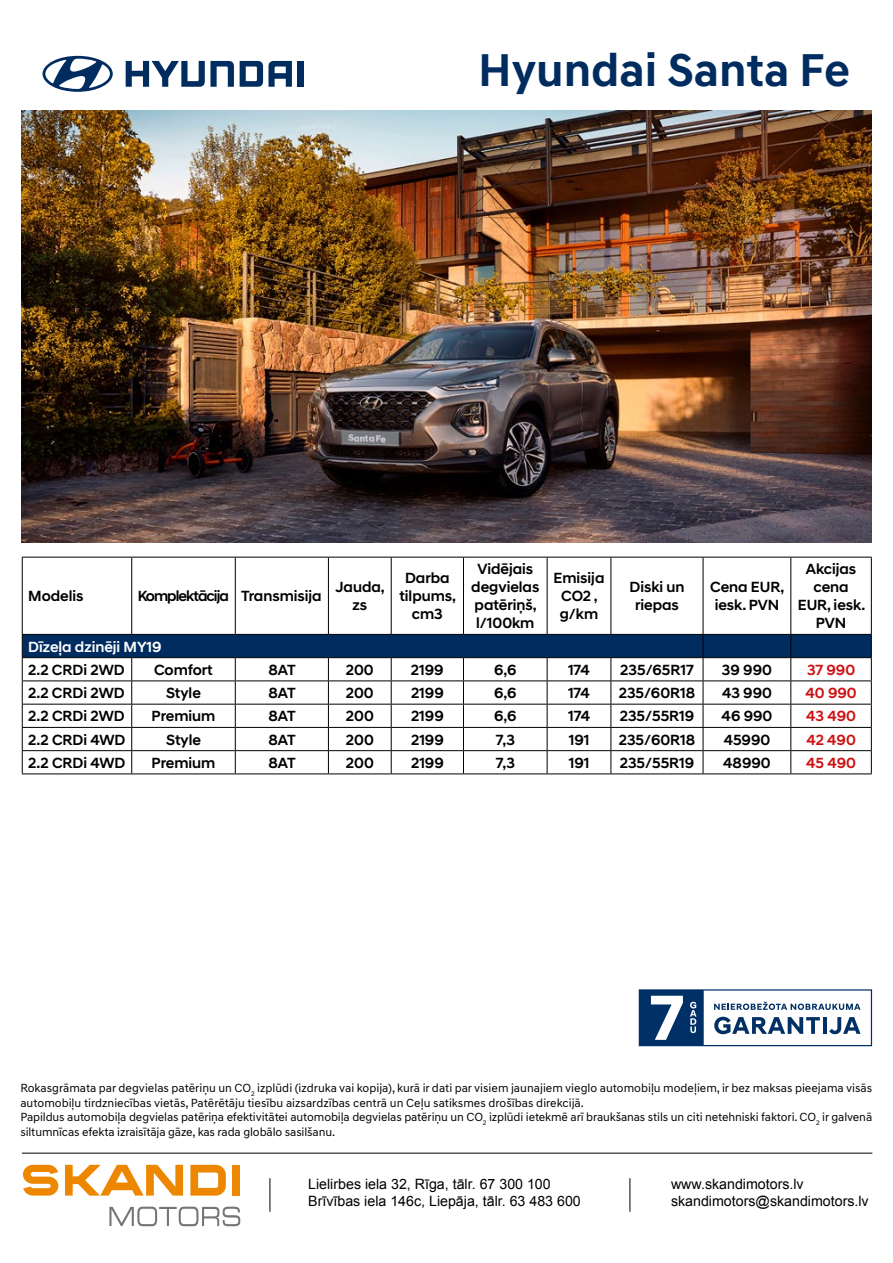
<style>
.page{position:relative;width:893px;height:1263px;background:#fff}
.page>*{position:absolute;margin:0;border:0;box-sizing:border-box;transform-origin:0 0}
.t1{font:700 46.8px "Hyundai Sans Text";color:#002c5f}
.t2{font:500 15px/18px "Hyundai Sans Head";color:#000;text-align:center}
.t3{font:500 15px "Hyundai Sans Head";color:#cd1013}
.t4{font:500 15px "Hyundai Sans Head";letter-spacing:-.06em;color:#000}
.t5{font:500 15px "Hyundai Sans Head";color:#fff}
.t6{font:14.25px/17.1px "Arial";color:#000}
.t7{font:12px/14.4px "Hyundai Sans Text";letter-spacing:-.01em;color:#000}
.s1{font-style:inherit}
</style>
<div class="page">
<svg style="left:126px;top:61px;width:108px;height:26px"></svg>
<svg style="left:240px;top:61px;width:52px;height:26px"></svg>
<div style="left:298px;top:61px;width:6px;height:26px;background:#002c5f"></div>
<svg style="left:43px;top:56px;width:70px;height:36px"></svg>
<hr style="left:22px;top:557px;width:110px;height:1px;background:#000">
<hr style="left:22px;top:557px;width:1px;height:77px;background:#000">
<hr style="left:132px;top:557px;width:103px;height:1px;background:#000">
<hr style="left:131px;top:557px;width:1px;height:77px;background:#000">
<hr style="left:235px;top:557px;width:93px;height:1px;background:#000">
<hr style="left:235px;top:557px;width:1px;height:77px;background:#000">
<hr style="left:328px;top:557px;width:63px;height:1px;background:#000">
<hr style="left:328px;top:557px;width:1px;height:77px;background:#000">
<hr style="left:391px;top:557px;width:72px;height:1px;background:#000">
<hr style="left:391px;top:557px;width:1px;height:77px;background:#000">
<hr style="left:463px;top:557px;width:84px;height:1px;background:#000">
<hr style="left:463px;top:557px;width:1px;height:77px;background:#000">
<hr style="left:547px;top:557px;width:64px;height:1px;background:#000">
<hr style="left:547px;top:557px;width:1px;height:77px;background:#000">
<hr style="left:611px;top:557px;width:92px;height:1px;background:#000">
<hr style="left:610px;top:557px;width:1px;height:77px;background:#000">
<hr style="left:703px;top:557px;width:88px;height:1px;background:#000">
<hr style="left:703px;top:557px;width:1px;height:77px;background:#000">
<hr style="left:791px;top:557px;width:81px;height:1px;background:#000">
<hr style="left:790px;top:557px;width:1px;height:77px;background:#000">
<hr style="left:871px;top:557px;width:1px;height:77px;background:#000">
<svg style="left:22px;top:634px;width:850px;height:139px"></svg>
<hr style="left:22px;top:773px;width:110px;height:1px;background:#000">
<hr style="left:132px;top:773px;width:103px;height:1px;background:#000">
<hr style="left:235px;top:773px;width:93px;height:1px;background:#000">
<hr style="left:328px;top:773px;width:63px;height:1px;background:#000">
<hr style="left:391px;top:773px;width:72px;height:1px;background:#000">
<hr style="left:463px;top:773px;width:84px;height:1px;background:#000">
<hr style="left:547px;top:773px;width:64px;height:1px;background:#000">
<hr style="left:611px;top:773px;width:92px;height:1px;background:#000">
<hr style="left:703px;top:773px;width:88px;height:1px;background:#000">
<hr style="left:791px;top:773px;width:81px;height:1px;background:#000">
<svg style="left:639px;top:989px;width:233px;height:57px"></svg>
<div style="left:233px;top:1165px;width:7px;height:30px;background:#ee8700"></div>
<svg style="left:190px;top:1165px;width:36px;height:30px"></svg>
<svg style="left:65px;top:1165px;width:118px;height:30px"></svg>
<svg style="left:23px;top:1165px;width:35px;height:30px"></svg>
<svg style="left:109px;top:1206px;width:131px;height:20px"></svg>
<hr style="left:22px;top:1153px;width:850px;height:1px;background:#000">
<hr style="left:270px;top:1178px;width:1px;height:34px;background:#000">
<hr style="left:630px;top:1178px;width:1px;height:34px;background:#000">
<img style="left:21px;top:110px;width:851px;height:432px">
<h1 class="t1" style="left:478px;top:42px;width:373px">Hyundai Santa Fe</h1>
<p class="t2" style="left:28px;top:587px;width:57px">Modelis</p>
<p class="t4" style="left:138px;top:587px;width:185px">Komplektācija Transmisija</p>
<p class="t2" style="left:336px;top:578px;width:51px">Jauda, zs</p>
<p class="t2" style="left:399px;top:569px;width:58px">Darba tilpums, cm3</p>
<p class="t2" style="left:471px;top:560px;width:70px">Vidējais degvielas patēriņš, l/100km</p>
<p class="t2" style="left:554px;top:569px;width:52px">Emisija<br>CO<span class="s1">2</span> , g/km</p>
<p class="t2" style="left:629px;top:578px;width:56px">Diski un riepas</p>
<p class="t2" style="left:710px;top:578px;width:76px;text-align:left">Cena EUR, iesk. PVN</p>
<p class="t2" style="left:798px;top:560px;width:69px">Akcijas cena<br>EUR, iesk.<br>PVN</p>
<p class="t5" style="left:28px;top:637px;width:135px">Dīzeļa dzinēji MY19</p>
<p class="t2" style="left:28px;top:661px;width:98px">2.2 CRDi 2WD</p>
<p class="t2" style="left:154px;top:661px;width:60px">Comfort</p>
<p class="t2" style="left:268px;top:661px;width:29px">8AT</p>
<p class="t2" style="left:346px;top:661px;width:29px">200</p>
<p class="t2" style="left:411px;top:661px;width:34px">2199</p>
<p class="t2" style="left:494px;top:661px;width:24px">6,6</p>
<p class="t2" style="left:568px;top:661px;width:24px">174</p>
<p class="t2" style="left:620px;top:661px;width:75px">235/65R17</p>
<p class="t2" style="left:722px;top:661px;width:51px">39 990</p>
<p class="t3" style="left:807px;top:661px;width:50px">37 990</p>
<p class="t2" style="left:28px;top:684px;width:98px">2.2 CRDi 2WD</p>
<p class="t2" style="left:166px;top:684px;width:36px">Style</p>
<p class="t2" style="left:268px;top:684px;width:29px">8AT</p>
<p class="t2" style="left:346px;top:684px;width:29px">200</p>
<p class="t2" style="left:411px;top:684px;width:34px">2199</p>
<p class="t2" style="left:494px;top:684px;width:24px">6,6</p>
<p class="t2" style="left:568px;top:684px;width:24px">174</p>
<p class="t2" style="left:619px;top:684px;width:78px">235/60R18</p>
<p class="t2" style="left:722px;top:684px;width:51px">43 990</p>
<p class="t3" style="left:805px;top:684px;width:53px">40 990</p>
<p class="t2" style="left:28px;top:707px;width:98px">2.2 CRDi 2WD</p>
<p class="t2" style="left:152px;top:707px;width:65px">Premium</p>
<p class="t2" style="left:268px;top:707px;width:29px">8AT</p>
<p class="t2" style="left:346px;top:707px;width:29px">200</p>
<p class="t2" style="left:411px;top:707px;width:34px">2199</p>
<p class="t2" style="left:494px;top:707px;width:24px">6,6</p>
<p class="t2" style="left:568px;top:707px;width:24px">174</p>
<p class="t2" style="left:620px;top:707px;width:76px">235/55R19</p>
<p class="t2" style="left:722px;top:707px;width:52px">46 990</p>
<p class="t3" style="left:806px;top:707px;width:51px">43 490</p>
<p class="t2" style="left:28px;top:730px;width:99px">2.2 CRDi 4WD</p>
<p class="t2" style="left:166px;top:730px;width:36px">Style</p>
<p class="t2" style="left:268px;top:730px;width:29px">8AT</p>
<p class="t2" style="left:346px;top:730px;width:29px">200</p>
<p class="t2" style="left:411px;top:730px;width:34px">2199</p>
<p class="t2" style="left:496px;top:730px;width:21px">7,3</p>
<p class="t2" style="left:569px;top:730px;width:22px">191</p>
<p class="t2" style="left:619px;top:730px;width:78px">235/60R18</p>
<p class="t2" style="left:724px;top:730px;width:48px">45990</p>
<p class="t3" style="left:806px;top:730px;width:51px">42 490</p>
<p class="t2" style="left:28px;top:754px;width:99px">2.2 CRDi 4WD</p>
<p class="t2" style="left:152px;top:754px;width:65px">Premium</p>
<p class="t2" style="left:268px;top:754px;width:29px">8AT</p>
<p class="t2" style="left:346px;top:754px;width:29px">200</p>
<p class="t2" style="left:411px;top:754px;width:34px">2199</p>
<p class="t2" style="left:496px;top:754px;width:21px">7,3</p>
<p class="t2" style="left:569px;top:754px;width:22px">191</p>
<p class="t2" style="left:620px;top:754px;width:76px">235/55R19</p>
<p class="t2" style="left:723px;top:754px;width:49px">48990</p>
<p class="t3" style="left:806px;top:754px;width:51px">45 490</p>
<p class="t7" style="left:20px;top:1081px;width:853px">Rokasgrāmata par degvielas patēriņu un CO<sub>2</sub> izplūdi (izdruka vai kopija), kurā ir dati par visiem jaunajiem vieglo automobiļu modeļiem, ir bez maksas pieejama visās automobiļu tirdzniecības vietās, Patērētāju tiesību aizsardzības centrā un Ceļu satiksmes drošības direkcijā.<br>Papildus automobiļa degvielas patēriņa efektivitātei automobiļa degvielas patēriņu un CO<sub>2</sub> izplūdi ietekmē arī braukšanas stils un citi netehniski faktori. CO<sub>2</sub> ir galvenā siltumnīcas efekta izraisītāja gāze, kas rada globālo sasilšanu.</p>
<p class="t6" style="left:308px;top:1175px;width:274px">Lielirbes iela 32, Rīga, tālr. 67 300 100<br>Brīvības iela 146c, Liepāja, tālr. 63 483 600</p>
<p class="t6" style="left:671px;top:1175px;width:199px">www.skandimotors.lv skandimotors@skandimotors.lv</p>
</div>
